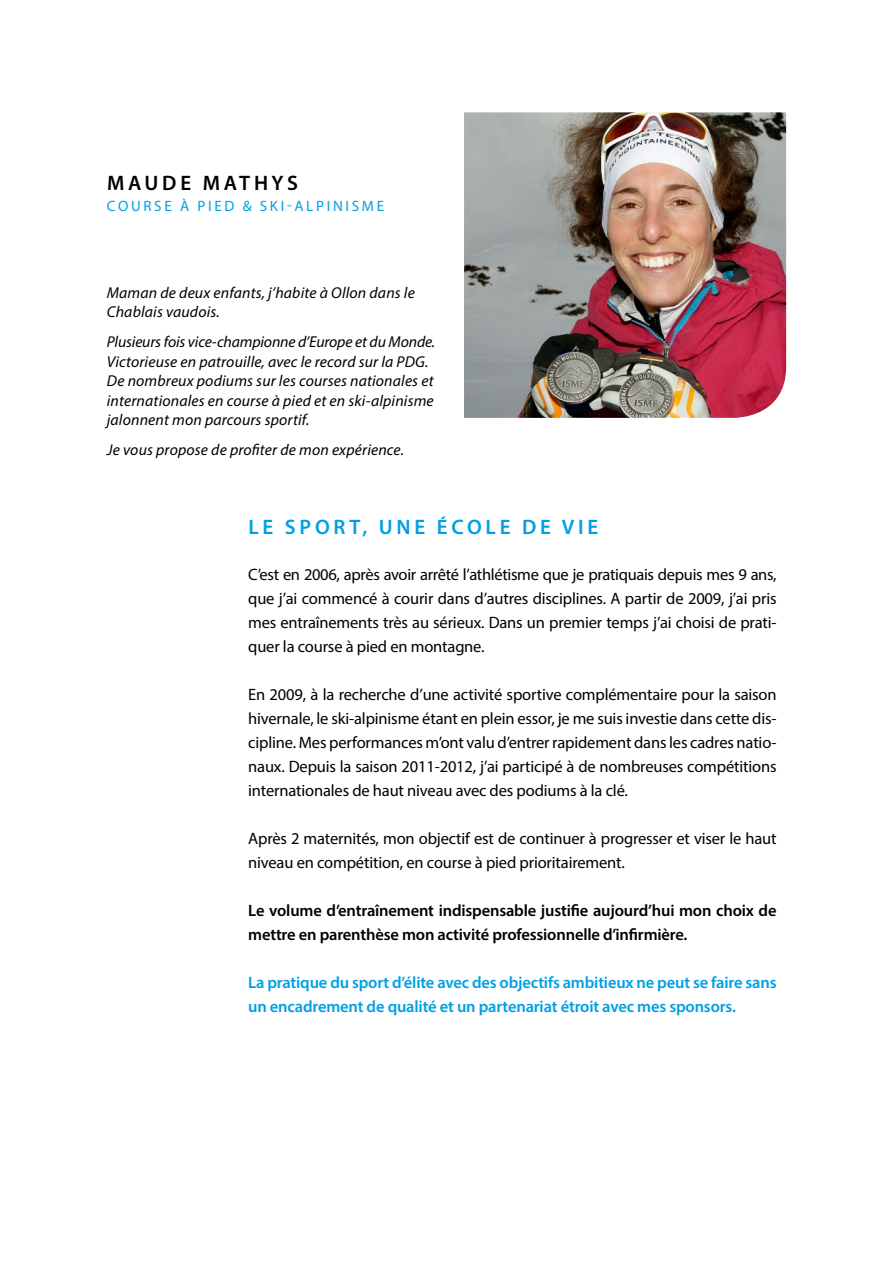
<style>
.page{position:relative;width:893px;height:1263px;background:#fff}
.page>*{position:absolute;margin:0;border:0;box-sizing:border-box;transform-origin:0 0}
.t1{font:600 21px "Myriad Pro";letter-spacing:.18em;color:#009fe3}
.t2{font:600 21px "Myriad Pro";letter-spacing:.175em;color:#000}
.t3{font:16.5px/24px "Myriad Pro";letter-spacing:-.01em;color:#000;text-align:justify}
.t4{font:600 16.5px/24px "Myriad Pro";letter-spacing:-.01em;color:#009fe3}
.t5{font:600 16.5px/24px "Myriad Pro";letter-spacing:-.01em;color:#000}
.t6{font:italic 15.75px/19.5px "Myriad Pro";letter-spacing:.01em;color:#000}
.t7{font:15px "Myriad Pro";letter-spacing:.18em;color:#009fe3}
</style>
<div class="page">
<img style="left:464px;top:112px;width:322px;height:306px">
<p class="t2" style="left:107px;top:170px;width:192px">MAUDE MATHYS</p>
<p class="t7" style="left:107px;top:197px;width:279px">COURSE À PIED &amp; SKI-ALPINISME</p>
<p class="t6" style="left:107px;top:282px;width:310px">Maman de deux enfants, j’habite à Ollon dans le<br>Chablais vaudois.</p>
<p class="t6" style="left:107px;top:332px;width:330px">Plusieurs fois vice-championne d’Europe et du Monde.<br>Victorieuse en patrouille, avec le record sur la PDG.<br>De nombreux podiums sur les courses nationales et internationales en course à pied et en ski-alpinisme jalonnent mon parcours sportif.</p>
<p class="t6" style="left:107px;top:440px;width:299px">Je vous propose de profiter de mon expérience.</p>
<p class="t1" style="left:248px;top:514px;width:351px">LE SPORT, UNE ÉCOLE DE VIE</p>
<p class="t3" style="left:248px;top:562px;width:530px">C’est en 2006, après avoir arrêté l’athlétisme que je pratiquais depuis mes 9 ans, que j’ai commencé à courir dans d’autres disciplines. A partir de 2009, j’ai pris mes entraînements très au sérieux. Dans un premier temps j’ai choisi de prati&shy;quer la course à pied en montagne.</p>
<p class="t3" style="left:248px;top:682px;width:530px">En 2009, à la recherche d’une activité sportive complémentaire pour la saison hivernale, le ski-alpinisme étant en plein essor, je me suis investie dans cette dis&shy;cipline. Mes performances m’ont valu d’entrer rapidement dans les cadres natio&shy;naux. Depuis la saison 2011-2012, j’ai participé à de nombreuses compétitions internationales de haut niveau avec des podiums à la clé.</p>
<p class="t3" style="left:248px;top:826px;width:530px">Après 2 maternités, mon objectif est de continuer à progresser et viser le haut niveau en compétition, en course à pied prioritairement.</p>
<p class="t5" style="left:248px;top:898px;width:530px">Le volume d’entraînement indispensable justifie aujourd’hui mon choix de mettre en parenthèse mon activité professionnelle d’infirmière.</p>
<p class="t4" style="left:248px;top:970px;width:530px">La pratique du sport d’élite avec des objectifs ambitieux ne peut se faire sans un encadrement de qualité et un partenariat étroit avec mes sponsors.</p>
</div>
